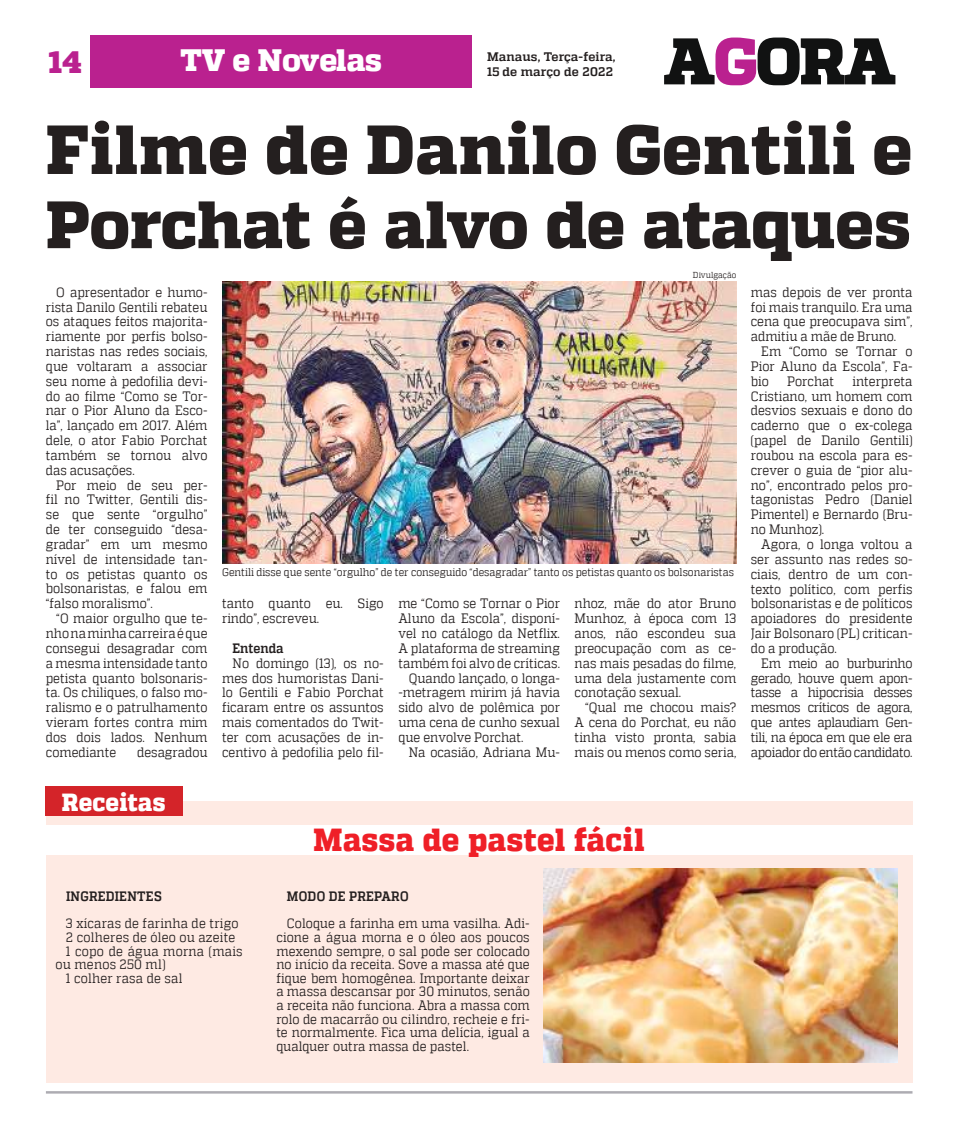
<style>
.page{position:relative;width:957px;height:1134px;background:#fff}
.page>*{position:absolute;margin:0;border:0;box-sizing:border-box;transform-origin:0 0}
.t1{font:800 69.25px "MW Quadon";letter-spacing:.005em;color:#241f1f}
.t2{font:800 66.75px "MW Quadon";letter-spacing:-.01em;color:#241f1f}
.t3{font:800 31.88px "MW Quadon";letter-spacing:.01em;color:#ef1f27;scale:.94 1}
.t4{font:800 30.88px "MW Quadon";color:#fff}
.t5{font:800 30.88px "MW Quadon";color:#ba218f}
.t6{font:800 24.75px "MW Quadon";letter-spacing:.01em;color:#fff;scale:.94 1}
.t7{font:13.62px/14.9px "MW Quadon";color:#241f1f;text-align:justify;scale:.89 1}
.t8{font:13.62px "MW Quadon";letter-spacing:.02em;color:#241f1f;scale:.89 1}
.t9{font:700 13.62px "MW Quadon";letter-spacing:.02em;color:#241f1f;scale:.89 1}
.t10{font:700 12.38px/14.9px "MW Quadon";letter-spacing:.01em;color:#241f1f}
.t11{font:11.12px "MW Quadon";color:#241f1f;scale:.89 1}
.t12{font:8.62px "MW Quadon";letter-spacing:.005em;color:#241f1f;scale:.89 1}
</style>
<div class="page">
<img style="left:222px;top:282px;width:514px;height:282px">
<div style="left:90px;top:35px;width:382px;height:53px;background:#ba218f"></div>
<svg style="left:664px;top:38px;width:231px;height:47px"></svg>
<div style="left:46px;top:801px;width:866px;height:282px;background:#feeae3"></div>
<div style="left:46px;top:786px;width:137px;height:30px;background:#d42429"></div>
<div style="left:46px;top:825px;width:866px;height:30px;background:#fff"></div>
<img style="left:543px;top:868px;width:354px;height:194px">
<hr style="left:46px;top:1091px;width:866px;height:2px;background:#adacb2">
<h3 class="t5" style="left:49px;top:44px;width:35px">14</h3>
<h3 class="t4" style="left:180px;top:42px;width:203px">TV e Novelas</h3>
<p class="t10" style="left:487px;top:49px;width:130px">Manaus, Terça-feira,<br>15 de março de 2022</p>
<h1 class="t1" style="left:46px;top:109px;width:868px">Filme de Danilo Gentili e</h1>
<h2 class="t2" style="left:46px;top:185px;width:866px">Porchat é alvo de ataques</h2>
<p class="t12" style="left:693px;top:270px;width:50px">Divulgação</p>
<p class="t7" style="left:46px;top:284px;width:183px;text-indent:10px">O apresentador e humo&shy;rista Danilo Gentili rebateu os ataques feitos majorita&shy;riamente por perfis bolso&shy;naristas nas redes sociais, que voltaram a associar seu nome à pedofilia devi&shy;do ao filme “Como se Tor&shy;nar o Pior Aluno da Esco&shy;la”, lançado em 2017. Além dele, o ator Fabio Porchat também se tornou alvo das acusações.</p>
<p class="t7" style="left:46px;top:477px;width:183px;text-indent:10px">Por meio de seu per&shy;fil no Twitter, Gentili dis&shy;se que sente “orgulho” de ter conseguido “desa&shy;gradar” em um mesmo nível de intensidade tan&shy;to os petistas quanto os bolsonaristas, e falou em “falso moralismo”.</p>
<p class="t7" style="left:46px;top:611px;width:183px;text-indent:10px">“O maior orgulho que te&shy;nho na minha carreira é que consegui desagradar com a mesma intensidade tanto petista quanto bolsonaris&shy;ta. Os chiliques, o falso mo&shy;ralismo e o patrulhamento vieram fortes contra mim dos dois lados. Nenhum comediante</p>
<p class="t7" style="left:137px;top:744px;width:81px">desagradou</p>
<h3 class="t6" style="left:62px;top:788px;width:112px">Receitas</h3>
<p class="t11" style="left:222px;top:565px;width:577px">Gentili disse que sente “orgulho” de ter conseguido “desagradar” tanto os petistas quanto os bolsonaristas</p>
<p class="t7" style="left:222px;top:596px;width:183px">tanto quanto eu. Sigo rindo”, escreveu.</p>
<p class="t9" style="left:232px;top:640px;width:59px">Entenda</p>
<p class="t7" style="left:222px;top:655px;width:183px;text-indent:10px">No domingo (13), os no&shy;mes dos humoristas Dani&shy;lo Gentili e Fabio Porchat ficaram entre os assuntos mais comentados do Twit&shy;ter com acusações de in&shy;centivo à pedofilia pelo fil-</p>
<p class="t7" style="left:398px;top:596px;width:183px">me “Como se Tornar o Pior</p>
<p class="t7" style="left:398px;top:611px;width:183px">Aluno da Escola”, disponí-</p>
<p class="t7" style="left:398px;top:626px;width:183px">vel no catálogo da Netflix.</p>
<p class="t7" style="left:398px;top:640px;width:183px">A plataforma de streaming</p>
<p class="t7" style="left:398px;top:655px;width:183px">também foi alvo de críticas.</p>
<p class="t7" style="left:409px;top:670px;width:171px">Quando lançado, o longa-</p>
<p class="t7" style="left:398px;top:685px;width:183px">-metragem mirim já havia</p>
<p class="t7" style="left:398px;top:700px;width:183px">sido alvo de polêmica por</p>
<p class="t7" style="left:398px;top:715px;width:183px">uma cena de cunho sexual</p>
<p class="t7" style="left:398px;top:730px;width:142px">que envolve Porchat.</p>
<p class="t7" style="left:409px;top:744px;width:171px">Na ocasião, Adriana Mu-</p>
<p class="t7" style="left:574px;top:596px;width:183px">nhoz, mãe do ator Bruno Munhoz, à época com 13 anos, não escondeu sua preocupação com as ce&shy;nas mais pesadas do filme, uma dela justamente com conotação sexual.</p>
<p class="t7" style="left:574px;top:700px;width:183px;text-indent:10px">“Qual me chocou mais?<br>A cena do Porchat, eu não tinha visto pronta, sabia mais ou menos como seria,</p>
<h3 class="t3" style="left:314px;top:821px;width:354px">Massa de pastel fácil</h3>
<p class="t9" style="left:66px;top:888px;width:109px">IngrEdIEnTEs</p>
<p class="t8" style="left:66px;top:916px;width:195px">3 xícaras de farinha de trigo</p>
<p class="t8" style="left:66px;top:929px;width:192px">2 colheres de óleo ou azeite</p>
<p class="t8" style="left:66px;top:943px;width:200px">1 copo de água morna (mais</p>
<p class="t8" style="left:56px;top:957px;width:125px">ou menos 250 ml)</p>
<p class="t8" style="left:66px;top:970px;width:132px">1 colher rasa de sal</p>
<p class="t9" style="left:287px;top:888px;width:138px">Modo dE prEparo</p>
<p class="t7" style="left:276px;top:917px;width:286px;line-height:13.6px;text-indent:10px">Coloque a farinha em uma vasilha. Adi&shy;cione a água morna e o óleo aos poucos mexendo sempre, o sal pode ser colocado no início da receita. Sove a massa até que fique bem homogênea. Importante deixar a massa descansar por 30 minutos, senão a receita não funciona. Abra a massa com rolo de macarrão ou cilindro, recheie e fri&shy;te normalmente. Fica uma delícia, igual a qualquer outra massa de pastel.</p>
<p class="t7" style="left:751px;top:284px;width:183px">mas depois de ver pronta foi mais tranquilo. Era uma cena que preocupava sim”, admitiu a mãe de Bruno.</p>
<p class="t7" style="left:751px;top:344px;width:183px;text-indent:10px">Em “Como se Tornar o Pior Aluno da Escola”, Fa&shy;bio</p>
<p class="t7" style="left:787px;top:373px;width:54px">Porchat</p>
<p class="t7" style="left:751px;top:373px;width:183px;text-indent:102px">interpreta Cristiano, um homem com desvios sexuais e dono do caderno que o ex-colega (papel de Danilo Gentili) roubou na escola para es&shy;crever o guia de “pior alu&shy;no”, encontrado pelos pro&shy;tagonistas Pedro (Daniel Pimentel) e Bernardo (Bru&shy;no Munhoz).</p>
<p class="t7" style="left:751px;top:537px;width:183px;text-indent:10px">Agora, o longa voltou a ser assunto nas redes so&shy;ciais, dentro de um con&shy;texto político, com perfis bolsonaristas e de políticos apoiadores do presidente Jair Bolsonaro (PL) critican&shy;do a produção.</p>
<p class="t7" style="left:751px;top:655px;width:183px;text-indent:10px">Em meio ao burburinho gerado, houve quem apon&shy;tasse a hipocrisia desses mesmos críticos de agora, que antes aplaudiam Gen&shy;tili, na época em que ele era apoiador do então candidato.</p>
</div>
